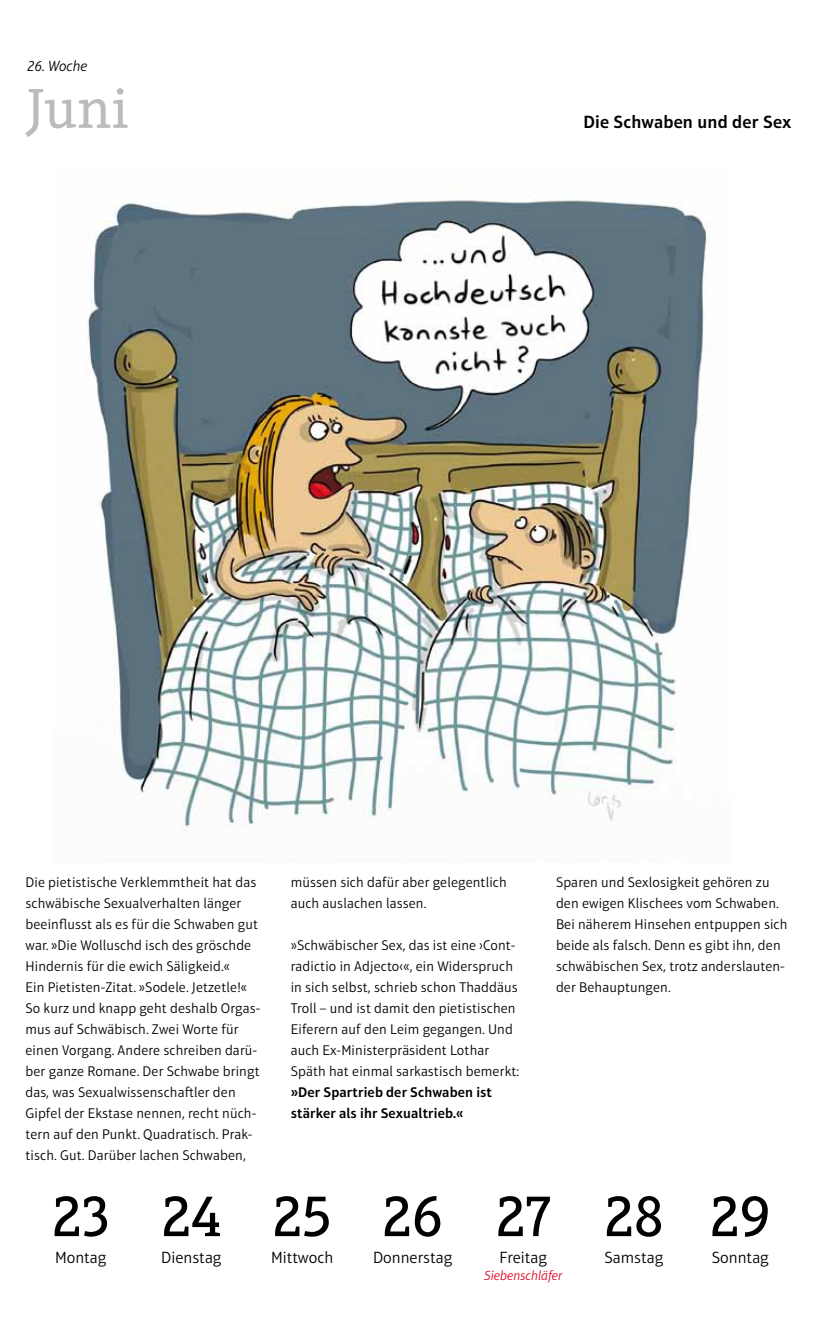
<style>
.page{position:relative;width:817px;height:1340px;background:#fff}
.page>*{position:absolute;margin:0;border:0;box-sizing:border-box;transform-origin:0 0}
.t1{font:60px "Aptifer Slab LT Pro";letter-spacing:-.01em;color:#000}
.t2{font:57px "Aptifer Slab LT Pro";color:#b9bbbc}
.t3{font:600 18px "Aptifer Sans LT Pro";letter-spacing:.01em;color:#000}
.t4{font:300 16.5px "Aptifer Sans LT Pro";color:#000}
.t5{font:italic 300 15px "Aptifer Sans LT Pro";color:#000}
.t6{font:300 14.25px/21px "Aptifer Sans LT Pro";letter-spacing:.01em;color:#000}
.t7{font:600 14.25px/21px "Aptifer Sans LT Pro";letter-spacing:.01em;color:#000}
.t8{font:italic 300 13.5px "Aptifer Sans LT Pro";color:#e2001a}
</style>
<div class="page">
<img style="left:87px;top:200px;width:623px;height:631px">
<p class="t5" style="left:28px;top:57px;width:61px">26. Woche</p>
<h2 class="t2" style="left:26px;top:76px;width:105px">Juni</h2>
<p class="t3" style="left:583px;top:111px;width:209px">Die Schwaben und der Sex</p>
<p class="t6" style="left:26px;top:871px;width:236px">Die pietistische Verklemmtheit hat das schwäbische Sexualverhalten länger beeinflusst als es für die Schwaben gut war. »Die Wolluschd isch des gröschde Hindernis für die ewich Säligkeid.«<br>Ein Pietisten-Zitat. »Sodele. Jetzetle!« So kurz und knapp geht deshalb Orgas&shy;mus auf Schwäbisch. Zwei Worte für einen Vorgang. Andere schreiben darü&shy;ber ganze Romane. Der Schwabe bringt das, was Sexualwissenschaftler den Gipfel der Ekstase nennen, recht nüch&shy;tern auf den Punkt. Quadratisch. Prak&shy;tisch. Gut. Darüber lachen Schwaben,</p>
<p class="t6" style="left:291px;top:871px;width:217px">müssen sich dafür aber gelegentlich auch auslachen lassen.</p>
<p class="t6" style="left:291px;top:934px;width:230px">»Schwäbischer Sex, das ist eine ›Cont&shy;radictio in Adjecto‹«, ein Widerspruch in sich selbst, schrieb schon Thaddäus Troll – und ist damit den pietistischen Eiferern auf den Leim gegangen. Und auch Ex-Ministerpräsident Lothar Späth hat einmal sarkastisch bemerkt:</p>
<p class="t7" style="left:291px;top:1081px;width:203px">»Der Spartrieb der Schwaben ist stärker als ihr Sexualtrieb.«</p>
<p class="t6" style="left:556px;top:871px;width:233px">Sparen und Sexlosigkeit gehören zu den ewigen Klischees vom Schwaben.<br>Bei näherem Hinsehen entpuppen sich beide als falsch. Denn es gibt ihn, den schwäbischen Sex, trotz anderslauten&shy;der Behauptungen.</p>
<h1 class="t1" style="left:52px;top:1181px;width:720px">23 24 25 26 27 28 29</h1>
<p class="t4" style="left:604px;top:1248px;width:60px">Samstag</p>
<p class="t4" style="left:55px;top:1248px;width:53px">Montag</p>
<p class="t4" style="left:161px;top:1248px;width:62px">Dienstag</p>
<p class="t4" style="left:271px;top:1248px;width:64px">Mittwoch</p>
<p class="t4" style="left:373px;top:1248px;width:81px">Donnerstag</p>
<p class="t4" style="left:499px;top:1248px;width:49px">Freitag</p>
<p class="t4" style="left:711px;top:1248px;width:59px">Sonntag</p>
<p class="t8" style="left:484px;top:1267px;width:80px">Siebenschläfer</p>
</div>
